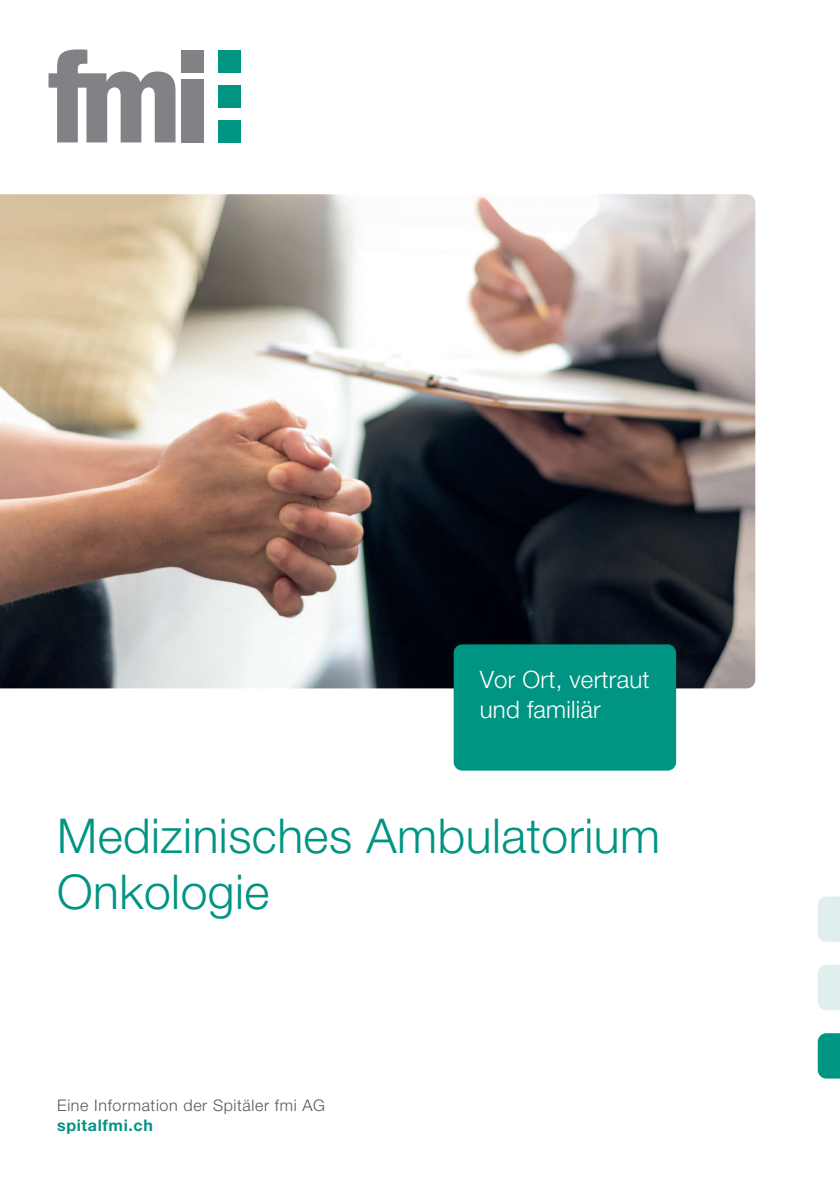
<style>
.page{position:relative;width:840px;height:1191px;background:#fff}
.page>*{position:absolute;margin:0;border:0;box-sizing:border-box;transform-origin:0 0}
.t1{font:300 48px/56px "Helvetica Neue LT Std";letter-spacing:.01em;color:#009483}
.t2{font:300 24px/30px "Helvetica Neue LT Std";letter-spacing:.01em;color:#fff}
.t3{font:300 16px "Helvetica Neue LT Std";letter-spacing:.04em;color:#57585a}
.t4{font:700 16px "Helvetica Neue LT Std";letter-spacing:.04em;color:#009483}
</style>
<div class="page">
<div style="left:217px;top:120px;width:23px;height:22px;background:#009483"></div>
<div style="left:217px;top:50px;width:23px;height:23px;background:#009483"></div>
<div style="left:217px;top:85px;width:23px;height:23px;background:#009483"></div>
<svg style="left:48px;top:49px;width:127px;height:93px"></svg>
<div style="left:182px;top:50px;width:22px;height:23px;background:#808285"></div>
<div style="left:182px;top:79px;width:22px;height:63px;background:#808285"></div>
<img style="left:0;top:194px;width:754px;height:494px">
<svg style="left:817px;top:1033px;width:22px;height:45px"></svg>
<svg style="left:818px;top:965px;width:21px;height:45px"></svg>
<svg style="left:818px;top:896px;width:21px;height:46px"></svg>
<div style="left:453px;top:644px;width:222px;height:126px;background:#009483;border-radius:9px"></div>
<p class="t2" style="left:479px;top:663px;width:171px">Vor Ort, vertraut und familiär</p>
<p class="t1" style="left:57px;top:807px;width:604px">Medizinisches Ambulatorium<br>Onkologie</p>
<p class="t3" style="left:57px;top:1095px;width:269px">Eine Information der Spitäler fmi AG</p>
<p class="t4" style="left:57px;top:1115px;width:97px">spitalfmi.ch</p>
</div>
